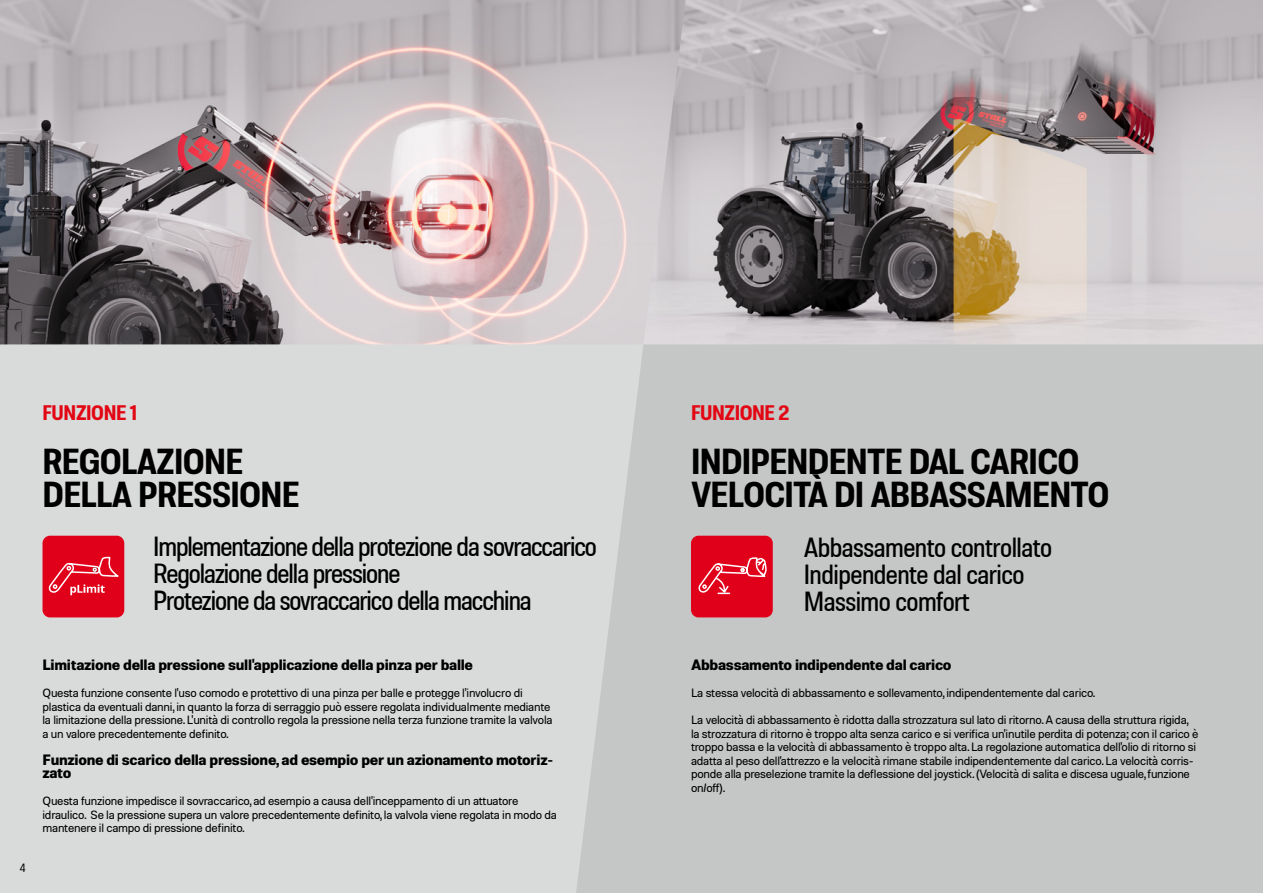
<style>
.page{position:relative;width:1263px;height:893px;background:#d9dada}
.page>*{position:absolute;margin:0;border:0;box-sizing:border-box;transform-origin:0 0}
.t1{font:700 semi-condensed 36px/33px "Molde";letter-spacing:-.02em;color:#000}
.t2{font:500 semi-condensed 27px/27px "Molde";letter-spacing:-.04em;color:#000}
.t3{font:500 semi-condensed 27px/27px "Molde";letter-spacing:-.02em;color:#000}
.t4{font:700 semi-condensed 21px "Molde";letter-spacing:-.02em;color:#e30613}
.t5{font:700 15px/13.5px "Molde";letter-spacing:-.02em;color:#000}
.t6{font:12px/13.5px "Molde";letter-spacing:-.02em;color:#000}
.t7{font:semi-condensed 12px "Molde";color:#000}
</style>
<div class="page">
<div style="left:576px;top:344px;width:687px;height:549px;background:#c5c6c6"></div>
<img style="left:686px;top:0;width:577px;height:344px">
<img style="left:0;top:0;width:686px;height:344px">
<div style="left:43px;top:536px;width:81px;height:81px;background:#e1001a;border-radius:8px"></div>
<svg style="left:49px;top:557px;width:70px;height:38px"></svg>
<div style="left:691px;top:536px;width:82px;height:81px;background:#e1001a;border-radius:8px"></div>
<svg style="left:699px;top:557px;width:68px;height:38px"></svg>
<h3 class="t4" style="left:43px;top:399px;width:96px">FUNZIONE 1</h3>
<h3 class="t4" style="left:691px;top:399px;width:100px">FUNZIONE 2</h3>
<h1 class="t1" style="left:43px;top:444px;width:259px">REGOLAZIONE<br>DELLA PRESSIONE</h1>
<h2 class="t2" style="left:153px;top:533px;width:445px">Implementazione della protezione da sovraccarico<br>Regolazione della pressione<br>Protezione da sovraccarico della macchina</h2>
<h1 class="t1" style="left:691px;top:444px;width:420px">INDIPENDENTE DAL CARICO<br>VELOCITÀ DI ABBASSAMENTO</h1>
<h2 class="t3" style="left:804px;top:533px;width:250px">Abbassamento controllato<br>Indipendente dal carico<br>Massimo comfort</h2>
<p class="t7" style="left:20px;top:860px;width:7px">4</p>
<p class="t5" style="left:43px;top:657px;width:432px">Limitazione della pressione sull'applicazione della pinza per balle</p>
<p class="t6" style="left:43px;top:686px;width:512px">Questa funzione consente l'uso comodo e protettivo di una pinza per balle e protegge l'involucro di plastica da eventuali danni, in quanto la forza di serraggio può essere regolata individualmente mediante la limitazione della pressione. L'unità di controllo regola la pressione nella terza funzione tramite la valvola a un valore precedentemente definito.</p>
<p class="t5" style="left:43px;top:752px;width:512px">Funzione di scarico della pressione, ad esempio per un azionamento motoriz&shy;zato</p>
<p class="t6" style="left:43px;top:794px;width:516px">Questa funzione impedisce il sovraccarico, ad esempio a causa dell'inceppamento di un attuatore idraulico. Se la pressione supera un valore precedentemente definito, la valvola viene regolata in modo da mantenere il campo di pressione definito.</p>
<p class="t5" style="left:691px;top:657px;width:262px">Abbassamento indipendente dal carico</p>
<p class="t6" style="left:691px;top:686px;width:406px">La stessa velocità di abbassamento e sollevamento, indipendentemente dal carico.</p>
<p class="t6" style="left:691px;top:713px;width:509px">La velocità di abbassamento è ridotta dalla strozzatura sul lato di ritorno. A causa della struttura rigida, la strozzatura di ritorno è troppo alta senza carico e si verifica un'inutile perdita di potenza; con il carico è troppo bassa e la velocità di abbassamento è troppo alta. La regolazione automatica dell'olio di ritorno si adatta al peso dell'attrezzo e la velocità rimane stabile indipendentemente dal carico. La velocità corris&shy;ponde alla preselezione tramite la deflessione del joystick. (Velocità di salita e discesa uguale, funzione on/off).</p>
</div>
